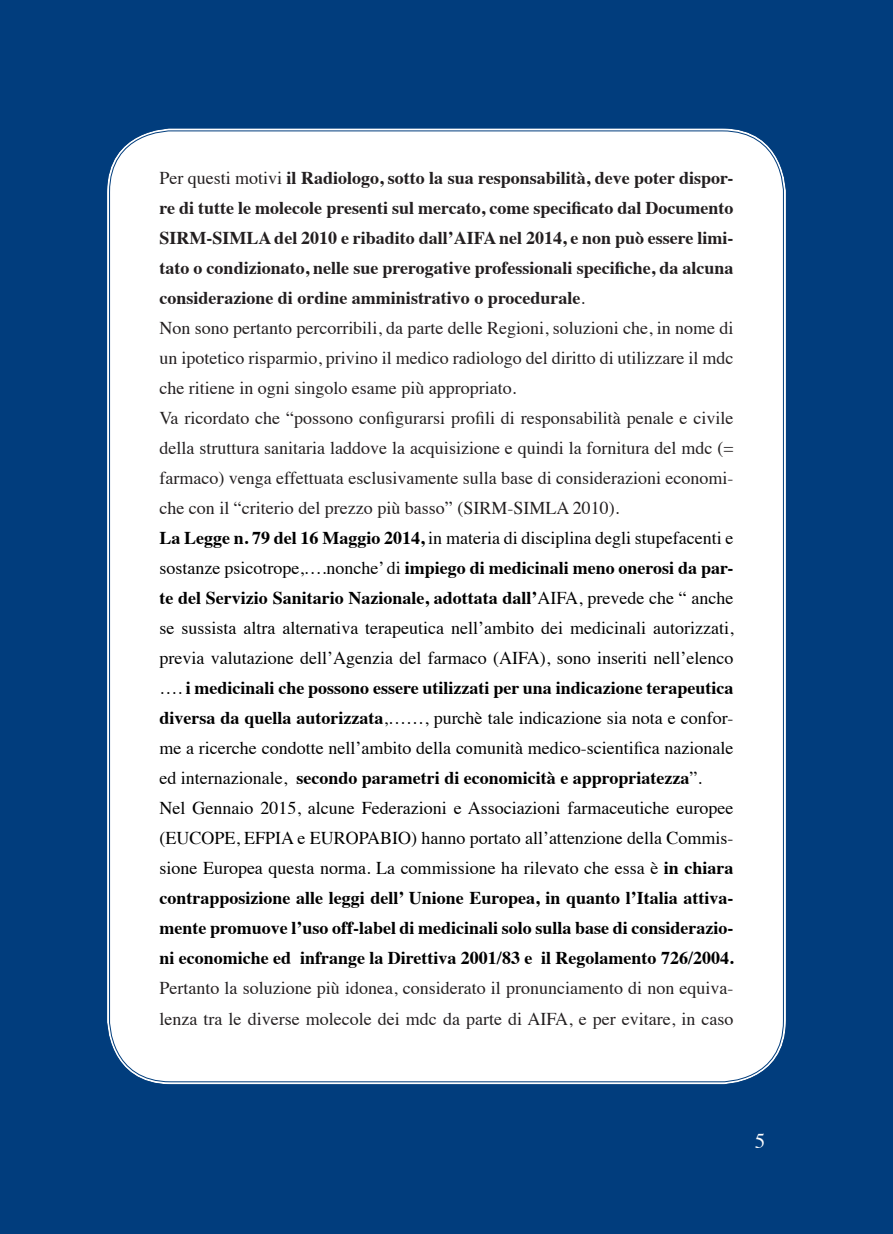
<style>
.page{position:relative;width:893px;height:1234px;background:#fff}
.page>*{position:absolute;margin:0;border:0;box-sizing:border-box;transform-origin:0 0}
.t1{font:21px "Times";color:#fff}
.t2{font:18px/30px "Times";color:#000}
.t3{font:18px/30px "Times";color:#231f20}
.s1{color:#231f20}
.s2{font-weight:700;color:#231f20}
.s3{font-weight:700}
</style>
<div class="page">
<div style="left:0;top:0;width:893px;height:1233px;background:#013d7d"></div>
<div style="left:107px;top:128px;width:679px;height:956px;background:#fff;border-radius:64px"></div>
<p class="t2" style="left:159px;top:161px;width:576px"><span class="s1">Per questi motivi</span> <span class="s2">il Radiologo, sotto la sua responsabilità, deve poter dispor&shy;re di tutte le molecole presenti sul mercato, come specificato dal Documento SIRM-SIMLA del 2010 e ribadito dall’AIFA nel 2014, e non può essere limi&shy;tato o condizionato, nelle sue prerogative professionali specifiche, da alcuna considerazione di ordine amministrativo o procedurale</span><span class="s1">.<br>Non sono pertanto percorribili, da parte delle Regioni, soluzioni che, in nome di un ipotetico risparmio, privino il medico radiologo del diritto di utilizzare il mdc che ritiene in ogni singolo esame più appropriato.<br>Va ricordato che “possono configurarsi profili di responsabilità penale e civile della struttura sanitaria laddove la acquisizione e quindi la fornitura del mdc (= farmaco) venga effettuata esclusivamente sulla base di considerazioni economi&shy;che con il “criterio del prezzo più basso” (SIRM-SIMLA 2010).<br></span><span class="s3">La Legge n. 79 del 16 Maggio 2014,</span> in materia di disciplina degli stupefacenti e sostanze psicotrope,….nonche’ di <span class="s3">impiego di medicinali meno onerosi da par&shy;te del Servizio Sanitario Nazionale, adottata dall’</span>AIFA, prevede che “ anche se sussista altra alternativa terapeutica nell’ambito dei medicinali autorizzati, previa valutazione dell’Agenzia del farmaco (AIFA), sono inseriti nell’elenco …. <span class="s3">i medicinali che possono essere utilizzati per una indicazione terapeutica diversa da quella autorizzata</span>,……, purchè tale indicazione sia nota e confor&shy;me a ricerche condotte nell’ambito della comunità medico-scientifica nazionale ed internazionale, <span class="s3">secondo parametri di economicità e appropriatezza</span>”.<br>Nel Gennaio 2015, alcune Federazioni e Associazioni farmaceutiche europee (EUCOPE, EFPIA e EUROPABIO) hanno portato all’attenzione della Commis&shy;sione Europea questa norma. La commissione ha rilevato che essa è <span class="s3">in chiara contrapposizione alle leggi dell’ Unione Europea, in quanto l’Italia attiva&shy;mente promuove l’uso off-label di medicinali solo sulla base di considerazio&shy;ni economiche ed infrange la Direttiva 2001/83 e il Regolamento 726/2004.</span></p>
<p class="t3" style="left:159px;top:971px;width:576px">Pertanto la soluzione più idonea, considerato il pronunciamento di non equiva&shy;lenza tra le diverse molecole dei mdc da parte di AIFA, e per evitare, in caso</p>
<p class="t1" style="left:755px;top:1120px;width:12px">5</p>
</div>
